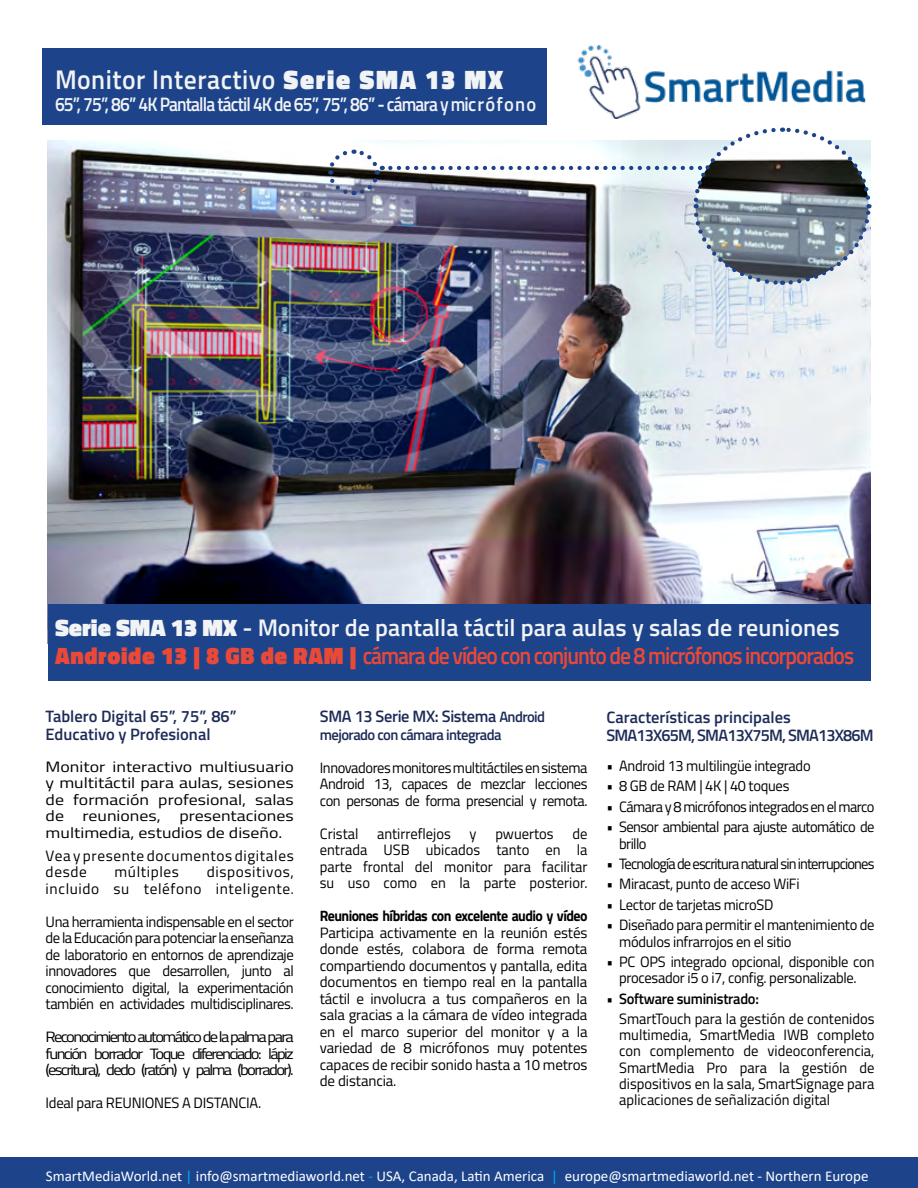
<style>
.page{position:relative;width:918px;height:1188px;background:#fff}
.page>*{position:absolute;margin:0;border:0;box-sizing:border-box;transform-origin:0 0}
.t1{font:600 27px "Titillium Web";letter-spacing:.02em;color:#f1f3f4;scale:.95 1}
.t2{font:600 24px/28.5px "Titillium Web";letter-spacing:-.05em;color:#f1f3f4}
.t3{font:600 19.5px "Titillium Web";letter-spacing:-.05em;color:#f1f3f4;scale:.9 1}
.t4{font:600 16.5px/18px "Titillium Web";letter-spacing:-.025em;color:#1d2b58}
.t5{font:600 16.5px/18px "Titillium Web";color:#1d2b58}
.t6{font:600 16.5px "Titillium Web";letter-spacing:-.02em;color:#1d2b58}
.t7{font:15px/16.5px "Titillium Web";letter-spacing:-.02em;color:#000;text-align:justify}
.t8{font:15px/16.5px "Titillium Web";letter-spacing:-.02em;color:#000;text-align:justify;scale:1.19 1}
.t9{font:15px/16.5px "Titillium Web";letter-spacing:-.02em;color:#000;text-align:justify;scale:1.11 1}
.t10{font:15px "Calibri";color:#fff}
.t11{font:15px/16.5px "Titillium Web";letter-spacing:.04em;color:#000}
.t12{font:15px/16.2px "Titillium Web";letter-spacing:-.04em;color:#000}
.t13{font:15px "Titillium Web";letter-spacing:-.06em;color:#000}
.t14{font:700 15px "Titillium Web";letter-spacing:-.04em;color:#000;scale:.93 1}
.t15{font:600 15px "Titillium Web";letter-spacing:-.04em;color:#1d2b58}
.t16{font:600 15px "Titillium Web";letter-spacing:-.02em;color:#000}
.s1{font-weight:900}
.s2{font-weight:900;color:#ea4938}
.s3{color:#ea4938}
.s4{font-size:15px}
.s5{color:#00aeef}
</style>
<div class="page">
<div style="left:0;top:1158px;width:918px;height:30px;background:#1d438a"></div>
<img style="left:577px;top:45px;width:289px;height:73px">
<img style="left:48px;top:140px;width:822px;height:464px">
<div style="left:48px;top:604px;width:823px;height:77px;background:#1d438a"></div>
<div style="left:42px;top:48px;width:505px;height:76px;background:#1d438a"></div>
<svg style="left:326px;top:147px;width:57px;height:51px"></svg>
<img style="left:390px;top:127px;width:482px;height:160px">
<h1 class="t1" style="left:55px;top:59px;width:473px">Monitor Interactivo <span class="s1">Serie SMA 13 MX</span></h1>
<h3 class="t3" style="left:55px;top:90px;width:536px">65”, 75”, 86” 4K Pantalla táctil 4K de 65”, 75”, 86” - cámara y micrófono</h3>
<h2 class="t2" style="left:55px;top:612px;width:801px"><span class="s1">Serie SMA 13 MX</span> - Monitor de pantalla táctil para aulas y salas de reuniones<br><span class="s2">Androide 13 | 8 GB de RAM |</span> <span class="s3">cámara de vídeo con conjunto de 8 micrófonos incorporados</span></h2>
<p class="t5" style="left:46px;top:707px;width:193px">Tablero Digital 65”, 75”, 86”<br>Educativo y Profesional</p>
<p class="t8" style="left:46px;top:758px;width:210px">Monitor interactivo multiusuario y multitáctil para aulas, sesiones de formación profesional, salas de reuniones, presentaciones multimedia, estudios de diseño.</p>
<p class="t11" style="left:46px;top:847px;width:250px">Vea y presente documentos digitales desde</p>
<p class="t11" style="left:115px;top:863px;width:66px">múltiples</p>
<p class="t11" style="left:46px;top:863px;width:250px;text-align:right">dispositivos,<br>incluido su teléfono inteligente.</p>
<p class="t7" style="left:46px;top:913px;width:250px">Una herramienta indispensable en el sector de la Educación para potenciar la enseñanza de laboratorio en entornos de aprendizaje innovadores que desarrollen, junto al conocimiento digital, la experimentación también en actividades multidisciplinares.</p>
<p class="t9" style="left:46px;top:1028px;width:225px">Reconocimiento automático de la palma para función borrador Toque diferenciado: lápiz (escritura), dedo (ratón) y palma (borrador).</p>
<p class="t7" style="left:46px;top:1094px;width:217px">Ideal para REUNIONES A DISTANCIA.</p>
<p class="t6" style="left:320px;top:703px;width:227px">SMA 13 Serie MX: Sistema <span class="s4">Android</span></p>
<p class="t15" style="left:320px;top:723px;width:183px">mejorado con cámara integrada</p>
<p class="t7" style="left:320px;top:758px;width:269px">Innovadores monitores multitáctiles en sistema Android 13, capaces de mezclar lecciones con personas de forma presencial y remota.</p>
<p class="t7" style="left:320px;top:824px;width:269px">Cristal antirreflejos y pwuertos de entrada USB ubicados tanto en la parte frontal del monitor para facilitar su uso como en la parte posterior.</p>
<p class="t14" style="left:320px;top:904px;width:289px">Reuniones híbridas con excelente audio y vídeo</p>
<p class="t7" style="left:320px;top:923px;width:269px">Participa activamente en la reunión estés donde estés, colabora de forma remota compartiendo documentos y pantalla, edita documentos en tiempo real en la pantalla táctil e involucra a tus compañeros en la sala gracias a la cámara de vídeo integrada en el marco superior del monitor y a la variedad de 8 micrófonos muy potentes capaces de recibir sonido hasta a 10 metros de distancia.</p>
<p class="t4" style="left:606px;top:708px;width:269px">Características principales<br>SMA13X65M, SMA13X75M, SMA13X86M</p>
<p class="t7" style="left:606px;top:757px;width:206px">• Android 13 multilingüe integrado</p>
<p class="t7" style="left:606px;top:777px;width:185px">• 8 GB de RAM | 4K | 40 toques</p>
<p class="t12" style="left:606px;top:798px;width:270px">• Cámara y 8 micrófonos integrados en el marco</p>
<p class="t12" style="left:619px;top:818px;width:257px;text-indent:-13px">• Sensor ambiental para ajuste automático de brillo</p>
<p class="t13" style="left:606px;top:853px;width:270px">• Tecnología de escritura natural sin interrupciones</p>
<p class="t7" style="left:606px;top:875px;width:195px">• Miracast, punto de acceso WiFi</p>
<p class="t7" style="left:606px;top:896px;width:169px">• Lector de tarjetas microSD</p>
<p class="t7" style="left:619px;top:916px;width:257px;text-indent:-13px">• Diseñado para permitir el mantenimiento de módulos infrarrojos en el sitio</p>
<p class="t7" style="left:606px;top:953px;width:270px;text-align:center">• PC OPS integrado opcional, disponible con procesador i5 o i7, config. personalizable.</p>
<p class="t16" style="left:606px;top:987px;width:154px">• Software suministrado:</p>
<p class="t7" style="left:619px;top:1010px;width:257px">SmartTouch para la gestión de contenidos multimedia, SmartMedia IWB completo con complemento de videoconferencia, SmartMedia Pro para la gestión de dispositivos en la sala, SmartSignage para aplicaciones de señalización digital</p>
<p class="t10" style="left:46px;top:1165px;width:824px">SmartMediaWorld.net <span class="s5">|</span> info@smartmediaworld.net <span class="s5">-</span> USA, Canada, Latin America <span class="s5">|</span> europe@smartmediaworld.net - Northern Europe</p>
</div>
